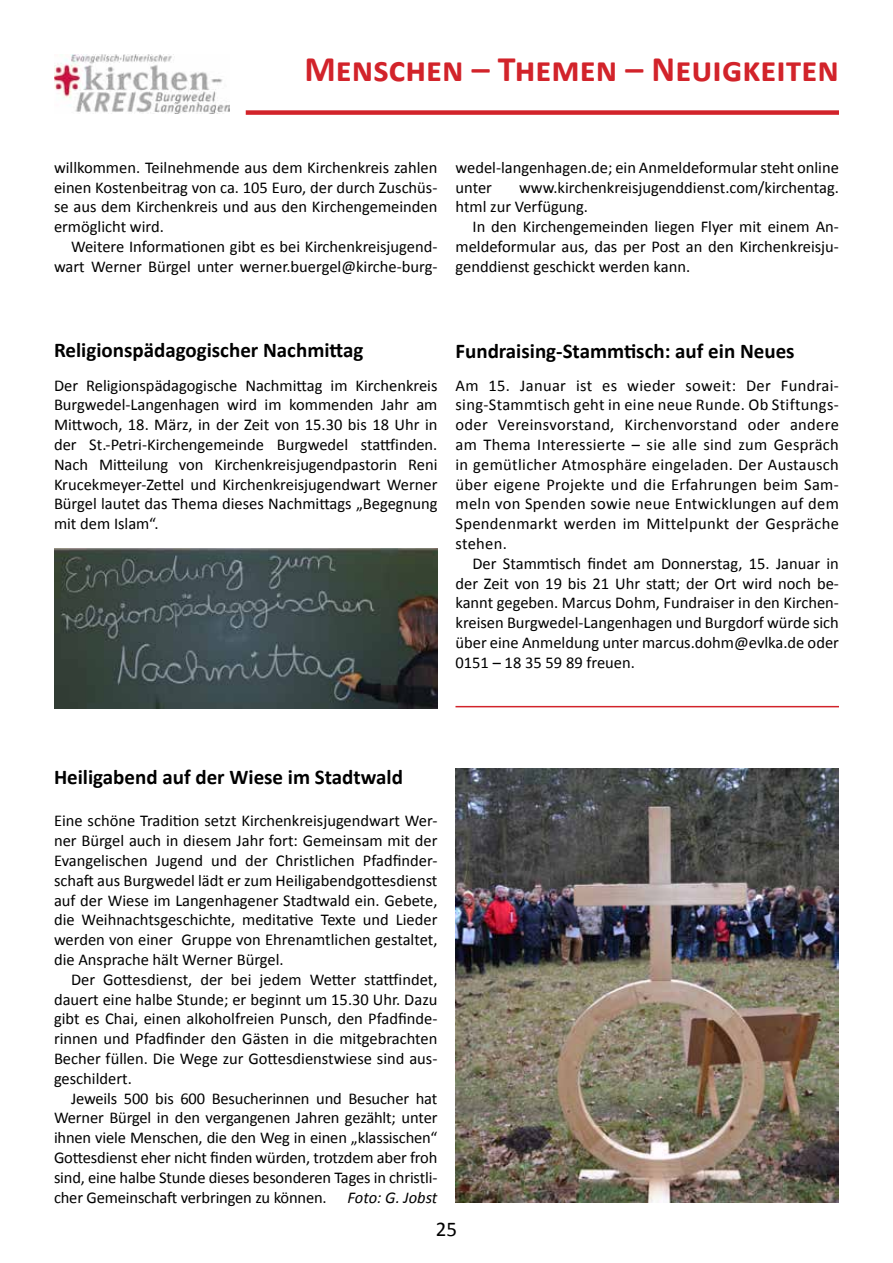
<style>
.page{position:relative;width:893px;height:1263px;background:#fff}
.page>*{position:absolute;margin:0;border:0;box-sizing:border-box;transform-origin:0 0}
.t1{font:700 36px "Calibri";color:#d2232a}
.t2{font:700 21px "Calibri";color:#000}
.t3{font:21px "Calibri";color:#000}
.t4{font:16.5px/19.8px "Calibri";color:#000;text-align:justify}
.t5{font:italic 16.5px "Calibri";letter-spacing:-.005em;color:#000}
</style>
<div class="page">
<img style="left:54px;top:54px;width:176px;height:59px">
<div style="left:246px;top:110px;width:593px;height:5px;background:#d2232a"></div>
<img style="left:54px;top:549px;width:383px;height:159px">
<hr style="left:455px;top:706px;width:384px;height:1px;background:#d2232a">
<img style="left:455px;top:769px;width:384px;height:433px">
<h1 class="t1" style="left:304px;top:46px;width:536px">Menschen – Themen – Neuigkeiten</h1>
<p class="t4" style="left:54px;top:157px;width:385px">willkommen. Teilnehmende aus dem Kirchenkreis zahlen einen Kostenbeitrag von ca. 105 Euro, der durch Zuschüs&shy;se aus dem Kirchenkreis und aus den Kirchengemeinden ermöglicht wird.</p>
<p class="t4" style="left:54px;top:237px;width:385px;text-align:right">Weitere Informationen gibt es bei Kirchenkreisjugend&shy;wart Werner Bürgel unter werner.buergel@kirche-burg-</p>
<p class="t4" style="left:455px;top:157px;width:385px">wedel-langenhagen.de; ein Anmeldeformular steht online unter</p>
<p class="t4" style="left:455px;top:177px;width:385px;text-indent:64px">www.kirchenkreisjugenddienst.com/kirchentag. html zur Verfügung.</p>
<p class="t4" style="left:455px;top:217px;width:385px;text-indent:17px">In den Kirchengemeinden liegen Flyer mit einem An&shy;meldeformular aus, das per Post an den Kirchenkreisju&shy;genddienst geschickt werden kann.</p>
<p class="t2" style="left:54px;top:337px;width:311px">Religionspädagogischer Nachmittag</p>
<p class="t4" style="left:54px;top:375px;width:385px">Der Religionspädagogische Nachmittag im Kirchenkreis Burgwedel-Langenhagen wird im kommenden Jahr am Mittwoch, 18. März, in der Zeit von 15.30 bis 18 Uhr in der St.-Petri-Kirchengemeinde Burgwedel stattfinden.<br>Nach Mitteilung von Kirchenkreisjugendpastorin Reni Krucekmeyer-Zettel und Kirchenkreisjugendwart Werner Bürgel lautet das Thema dieses Nachmittags „Begegnung mit dem Islam“.</p>
<p class="t2" style="left:455px;top:338px;width:341px">Fundraising-Stammtisch: auf ein Neues</p>
<p class="t4" style="left:455px;top:375px;width:385px">Am 15. Januar ist es wieder soweit: Der Fundrai&shy;sing-Stammtisch geht in eine neue Runde. Ob Stiftungs&shy;oder Vereinsvorstand, Kirchenvorstand oder andere am Thema Interessierte – sie alle sind zum Gespräch in gemütlicher Atmosphäre eingeladen. Der Austausch über eigene Projekte und die Erfahrungen beim Sam&shy;meln von Spenden sowie neue Entwicklungen auf dem Spendenmarkt werden im Mittelpunkt der Gespräche stehen.</p>
<p class="t4" style="left:455px;top:553px;width:385px;text-indent:17px">Der Stammtisch findet am Donnerstag, 15. Januar in der Zeit von 19 bis 21 Uhr statt; der Ort wird noch be&shy;kannt gegeben. Marcus Dohm, Fundraiser in den Kirchen&shy;kreisen Burgwedel-Langenhagen und Burgdorf würde sich über eine Anmeldung unter marcus.dohm@evlka.de oder 0151 – 18 35 59 89 freuen.</p>
<p class="t2" style="left:54px;top:764px;width:351px">Heiligabend auf der Wiese im Stadtwald</p>
<p class="t4" style="left:54px;top:811px;width:385px">Eine schöne Tradition setzt Kirchenkreisjugendwart Wer&shy;ner Bürgel auch in diesem Jahr fort: Gemeinsam mit der Evangelischen Jugend und der Christlichen Pfadfinder&shy;schaft aus Burgwedel lädt er zum Heiligabendgottesdienst auf der Wiese im Langenhagener Stadtwald ein. Gebete, die Weihnachtsgeschichte, meditative Texte und Lieder werden von einer Gruppe von Ehrenamtlichen gestaltet, die Ansprache hält Werner Bürgel.</p>
<p class="t4" style="left:54px;top:969px;width:385px;text-indent:17px">Der Gottesdienst, der bei jedem Wetter stattfindet, dauert eine halbe Stunde; er beginnt um 15.30 Uhr. Dazu gibt es Chai, einen alkoholfreien Punsch, den Pfadfinde&shy;rinnen und Pfadfinder den Gästen in die mitgebrachten Becher füllen. Die Wege zur Gottesdienstwiese sind aus&shy;geschildert.</p>
<p class="t4" style="left:54px;top:1088px;width:385px;text-indent:17px">Jeweils 500 bis 600 Besucherinnen und Besucher hat Werner Bürgel in den vergangenen Jahren gezählt; unter ihnen viele Menschen, die den Weg in einen „klassischen“ Gottesdienst eher nicht finden würden, trotzdem aber froh sind, eine halbe Stunde dieses besonderen Tages in christli&shy;cher Gemeinschaft verbringen zu können.</p>
<p class="t5" style="left:348px;top:1186px;width:91px">Foto: G. Jobst</p>
<p class="t3" style="left:436px;top:1216px;width:23px">25</p>
</div>
